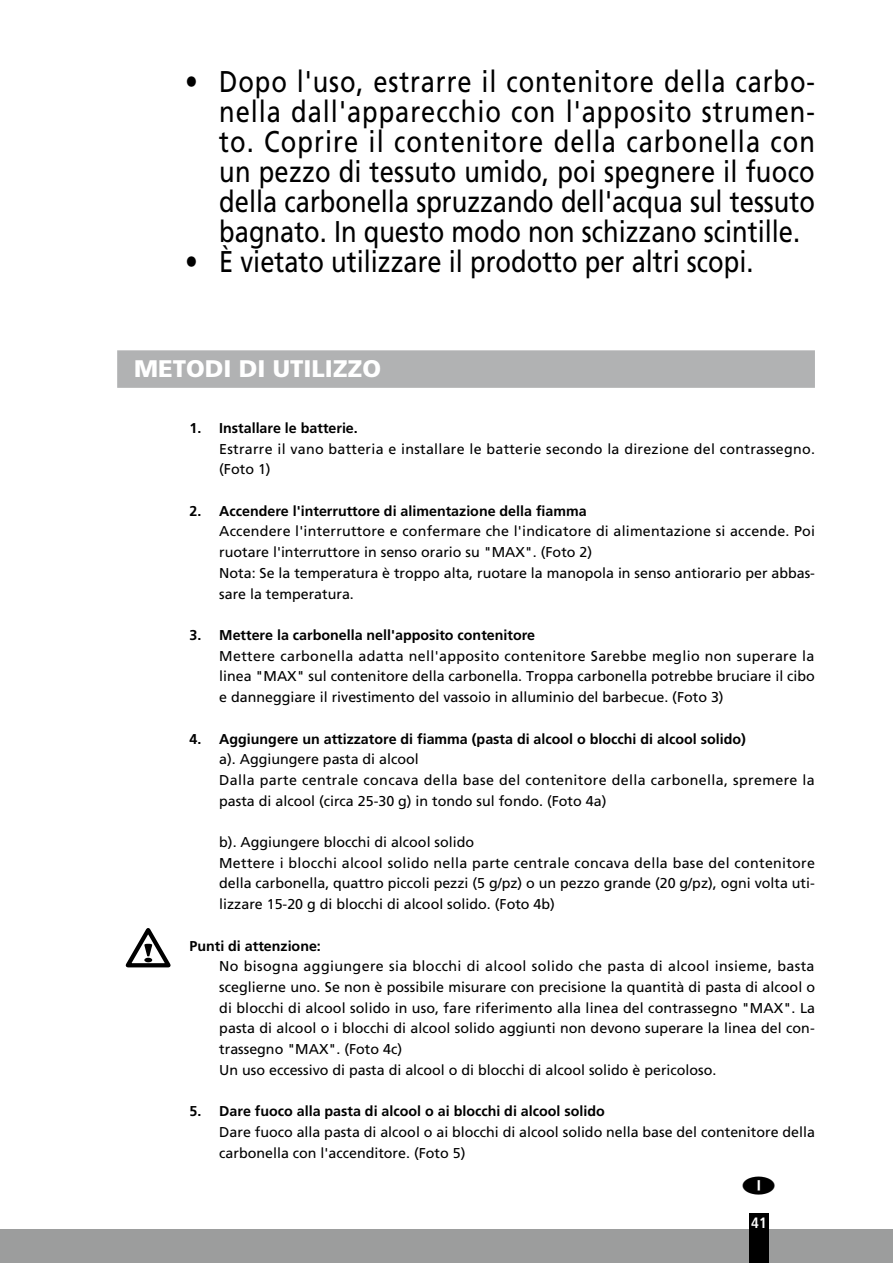
<style>
.page{position:relative;width:893px;height:1263px;background:#fff}
.page>*{position:absolute;margin:0;border:0;box-sizing:border-box;transform-origin:0 0}
.t1{font:30px/30px "Frutiger LT Std";color:#000;text-align:justify;scale:.85 1}
.t2{font:900 24px "Frutiger LT Std";color:#fff}
.t3{font:700 condensed 15px "Frutiger LT Std";color:#fff}
.t4{font:14.25px/20.7px "Frutiger LT Std";letter-spacing:.005em;color:#000}
.t5{font:700 14.25px "Frutiger LT Std";color:#000}
.t6{font:14.25px/20.7px "Frutiger LT Std";letter-spacing:.025em;color:#000}
</style>
<div class="page">
<div style="left:0;top:1229px;width:893px;height:34px;background:#9c9d9d"></div>
<div style="left:749px;top:1213px;width:20px;height:50px;background:#000"></div>
<div style="left:117px;top:350px;width:698px;height:38px;background:#b1b2b3"></div>
<svg style="left:125px;top:928px;width:46px;height:40px"></svg>
<p class="t1" style="left:219px;top:67px;width:703px;text-indent:-34px">• Dopo l'uso, estrarre il contenitore della carbo&shy;nella dall'apparecchio con l'apposito strumen&shy;to. Coprire il contenitore della carbonella con un pezzo di tessuto umido, poi spegnere il fuoco della carbonella spruzzando dell'acqua sul tessuto bagnato. In questo modo non schizzano scintille.</p>
<h1 class="t1" style="left:185px;top:247px;width:670px">• È vietato utilizzare il prodotto per altri scopi.</h1>
<h2 class="t2" style="left:134px;top:354px;width:248px">METODI DI UTILIZZO</h2>
<p class="t5" style="left:189px;top:420px;width:170px">1. Installare le batterie.</p>
<p class="t4" style="left:219px;top:438px;width:597px">Estrarre il vano batteria e installare le batterie secondo la direzione del contrassegno. (Foto 1)</p>
<p class="t5" style="left:189px;top:502px;width:399px">2. Accendere l'interruttore di alimentazione della fiamma</p>
<p class="t4" style="left:219px;top:521px;width:597px">Accendere l'interruttore e confermare che l'indicatore di alimentazione si accende. Poi ruotare l'interruttore in senso orario su "MAX". (Foto 2)<br>Nota: Se la temperatura è troppo alta, ruotare la manopola in senso antiorario per abbas&shy;sare la temperatura.</p>
<p class="t5" style="left:189px;top:627px;width:347px">3. Mettere la carbonella nell'apposito contenitore</p>
<p class="t4" style="left:219px;top:645px;width:597px;text-align:justify">Mettere carbonella adatta nell'apposito contenitore Sarebbe meglio non superare la linea "MAX" sul contenitore della carbonella. Troppa carbonella potrebbe bruciare il cibo e danneggiare il rivestimento del vassoio in alluminio del barbecue. (Foto 3)</p>
<p class="t5" style="left:189px;top:730px;width:558px">4. Aggiungere un attizzatore di fiamma (pasta di alcool o blocchi di alcool solido)</p>
<p class="t6" style="left:219px;top:749px;width:597px">a). Aggiungere pasta di alcool<br>Dalla parte centrale concava della base del contenitore della carbonella, spremere la pasta di alcool (circa 25-30 g) in tondo sul fondo. (Foto 4a)</p>
<p class="t4" style="left:219px;top:832px;width:597px">b). Aggiungere blocchi di alcool solido<br>Mettere i blocchi alcool solido nella parte centrale concava della base del contenitore della carbonella, quattro piccoli pezzi (5 g/pz) o un pezzo grande (20 g/pz), ogni volta uti&shy;lizzare 15-20 g di blocchi di alcool solido. (Foto 4b)</p>
<p class="t5" style="left:189px;top:937px;width:133px">Punti di attenzione:</p>
<p class="t4" style="left:219px;top:956px;width:597px">No bisogna aggiungere sia blocchi di alcool solido che pasta di alcool insieme, basta sceglierne uno. Se non è possibile misurare con precisione la quantità di pasta di alcool o di blocchi di alcool solido in uso, fare riferimento alla linea del contrassegno "MAX". La pasta di alcool o i blocchi di alcool solido aggiunti non devono superare la linea del con&shy;trassegno "MAX". (Foto 4c)<br>Un uso eccessivo di pasta di alcool o di blocchi di alcool solido è pericoloso.</p>
<p class="t5" style="left:189px;top:1103px;width:417px">5. Dare fuoco alla pasta di alcool o ai blocchi di alcool solido</p>
<p class="t4" style="left:219px;top:1122px;width:597px">Dare fuoco alla pasta di alcool o ai blocchi di alcool solido nella base del contenitore della carbonella con l'accenditore. (Foto 5)</p>
<p class="t3" style="left:751px;top:1214px;width:17px">41</p>
</div>
